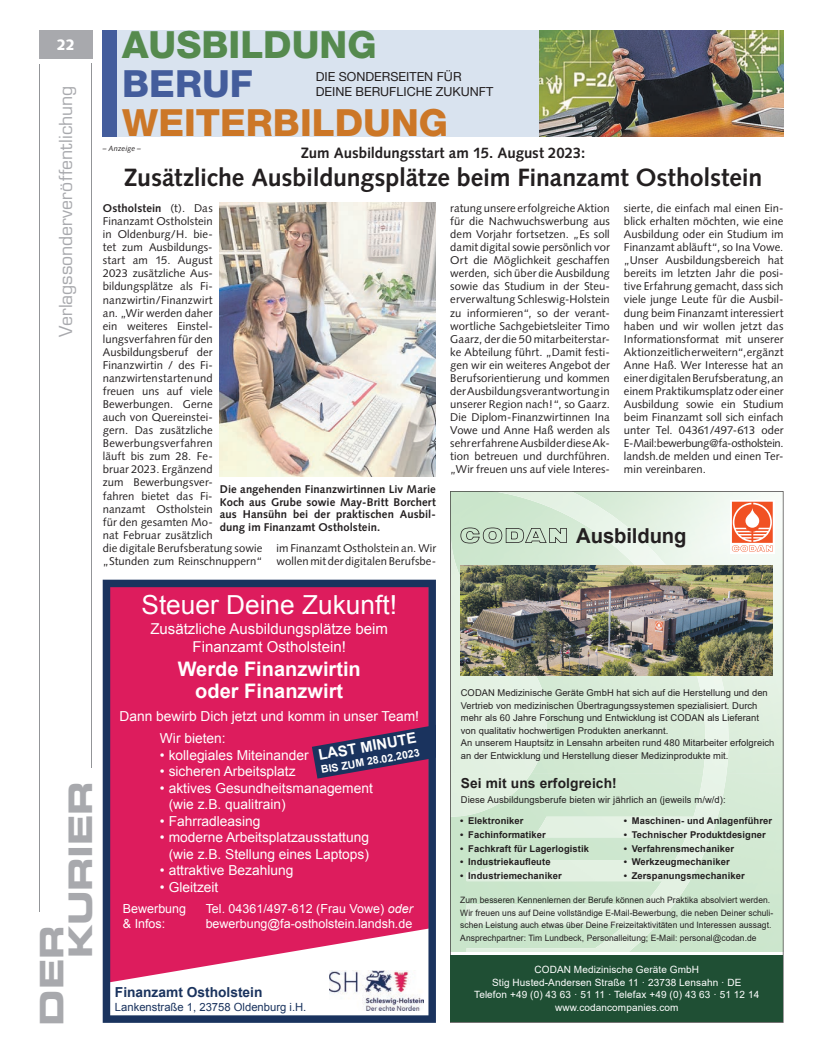
<style>
.page{position:relative;width:819px;height:1053px;background:#fff}
.page>*{position:absolute;margin:0;border:0;box-sizing:border-box;transform-origin:0 0}
.t1{font:800 37.5px/38.8px "Helvetica Neue";color:#cc7727}
.t2{font:32.5px/28.9px "Eurostile LT Std Bold Ex 2";letter-spacing:-.01em;color:#a8a9ad}
.t3{font:26.25px "Arial";color:#fff}
.t4{font:700 25px "Syntax LT Std";letter-spacing:-.005em;color:#231f20}
.t5{font:700 20.62px "Arial";letter-spacing:-.005em;color:#231f20}
.t6{font:700 20px/22.5px "Arial";color:#fff;text-align:center}
.t7{font:17.5px "Eurostile LT Std";color:#a8a9ad}
.t8{font:15px/18px "Arial";color:#fff;text-align:center}
.t9{font:700 15px "Syntax LT Std";letter-spacing:-.005em;color:#231f20}
.t10{font:900 15px "Syntax LT Std";color:#fff}
.t11{font:700 14.75px "Arial";color:#fff}
.t12{font:13.75px/16.5px "Arial";color:#fff}
.t13{font:700 13.75px "Arial";letter-spacing:.01em;color:#231f20}
.t14{font:700 13.75px "Arial";color:#1a335e}
.t15{font:12.5px/15px "Arial";color:#fff}
.t16{font:12.5px/15px "Helvetica Neue";color:#231f20}
.t17{font:11.25px/13px "Syntax";letter-spacing:.005em;color:#231f20}
.t18{font:700 11.25px/12.5px "Syntax LT Std";letter-spacing:.01em;color:#231f20;text-align:justify}
.t19{font:11.25px "Arial";color:#1a335e}
.t20{font:700 10.62px "Arial";color:#fff}
.t21{font:10px/12.5px "Arial";letter-spacing:.01em;color:#fff;text-align:center}
.t22{font:9.38px/12.5px "Arial";letter-spacing:.005em;color:#231f20}
.t23{font:700 9.38px "Arial";letter-spacing:.01em;color:#231f20}
.t24{font:8.75px/12.5px "Arial";letter-spacing:.005em;color:#231f20}
.t25{font:italic 7.5px "Syntax LT Std";letter-spacing:.01em;color:#231f20}
.s1{color:#558a4e}
.s2{color:#445d9c}
.s3{font-weight:700}
.s4{font-style:italic}
</style>
<div class="page">
<hr style="left:39px;top:64px;width:1px;height:847px;background:#939598">
<hr style="left:92px;top:64px;width:1px;height:703px;background:#939598">
<div style="left:39px;top:30px;width:53px;height:29px;background:#a8a9ad"></div>
<img style="left:450px;top:491px;width:333px;height:531px">
<div style="left:451px;top:955px;width:331px;height:67px;background:#1f4f34"></div>
<div style="left:103px;top:30px;width:680px;height:106px;background:#d9e3ef"></div>
<div style="left:103px;top:30px;width:14px;height:106px;background:#445d9c"></div>
<img style="left:539px;top:30px;width:244px;height:106px">
<img style="left:220px;top:202px;width:216px;height:275px">
<svg style="left:103px;top:579px;width:333px;height:443px;background:#d1376f"></svg>
<img style="left:329px;top:970px;width:94px;height:40px">
<svg style="left:312px;top:725px;width:124px;height:53px;background:#622a5d"></svg>
<p class="t10" style="left:56px;top:36px;width:20px">22</p>
<p class="t7" style="left:55px;top:337px;width:252px;rotate:-90deg">Verlagssonderveröffentlichung</p>
<p class="t1" style="left:122px;top:25px;width:327px"><span class="s1">AUSBILDUNG<br></span><span class="s2">BERUF<br></span>WEITERBILDUNG</p>
<p class="t16" style="left:315px;top:69px;width:179px">DIE SONDERSEITEN FÜR<br>DEINE BERUFLICHE ZUKUNFT</p>
<p class="t25" style="left:103px;top:144px;width:40px">– Anzeige –</p>
<p class="t9" style="left:301px;top:145px;width:286px">Zum Ausbildungsstart am 15. August 2023:</p>
<p class="t4" style="left:124px;top:163px;width:640px">Zusätzliche Ausbildungsplätze beim Finanzamt Ostholstein</p>
<p class="t17" style="left:103px;top:202px;width:161px"><span class="s3">Ostholstein</span> (t). Das<br>Finanzamt Ostholstein<br>in Oldenburg/H. bie-<br>tet zum Ausbildungs-<br>start am 15. August<br>2023 zusätzliche Aus&shy;bildungsplätze als Fi&shy;nanzwirtin/Finanzwirt<br>an. „Wir werden daher<br>ein weiteres Einstel&shy;lungsverfahren für den<br>Ausbildungsberuf der<br>Finanzwirtin / des Fi&shy;nanzwirten starten und<br>freuen uns auf viele<br>Bewerbungen. Gerne<br>auch von Quereinstei-<br>gern. Das zusätzliche<br>Bewerbungsverfahren<br>läuft bis zum 28. Fe-<br>bruar 2023. Ergänzend<br>zum Bewerbungsver-<br>fahren bietet das Fi-<br>nanzamt Ostholstein<br>für den gesamten Mo-<br>nat Februar zusätzlich<br>die digitale Berufsberatung sowie „Stunden zum Reinschnuppern“</p>
<p class="t17" style="left:450px;top:202px;width:161px;text-align:justify">ratung unsere erfolgreiche Aktion für die Nachwuchswerbung aus dem Vorjahr fortsetzen. „Es soll damit digital sowie persönlich vor Ort die Möglichkeit geschaffen werden, sich über die Ausbildung sowie das Studium in der Steu&shy;erverwaltung Schleswig-Holstein zu informieren“, so der verant&shy;wortliche Sachgebietsleiter Timo Gaarz, der die 50 mitarbeiterstar&shy;ke Abteilung führt. „Damit festi&shy;gen wir ein weiteres Angebot der Berufsorientierung und kommen der Ausbildungsverantwortung in unserer Region nach!“, so Gaarz.<br>Die Diplom-Finanzwirtinnen Ina Vowe und Anne Haß werden als sehr erfahrene Ausbilder diese Ak&shy;tion betreuen und durchführen. „Wir freuen uns auf viele Interes-</p>
<p class="t17" style="left:624px;top:201px;width:161px;text-align:justify">sierte, die einfach mal einen Ein&shy;blick erhalten möchten, wie eine Ausbildung oder ein Studium im Finanzamt abläuft“, so Ina Vowe. „Unser Ausbildungsbereich hat bereits im letzten Jahr die posi&shy;tive Erfahrung gemacht, dass sich viele junge Leute für die Ausbil&shy;dung beim Finanzamt interessiert haben und wir wollen jetzt das Informationsformat mit unserer Aktion zeitlich erweitern“, ergänzt Anne Haß. Wer Interesse hat an einer digitalen Berufsberatung, an einem Praktikumsplatz oder einer Ausbildung sowie ein Studium beim Finanzamt soll sich einfach unter Tel. 04361/497-613 oder E-Mail: bewerbung@fa-ostholstein. landsh.de melden und einen Ter&shy;min vereinbaren.</p>
<p class="t18" style="left:220px;top:483px;width:217px">Die angehenden Finanzwirtinnen Liv Marie Koch aus Grube sowie May-Britt Borchert aus Hansühn bei der praktischen Ausbil&shy;dung im Finanzamt Ostholstein.</p>
<p class="t5" style="left:576px;top:521px;width:112px">Ausbildung</p>
<p class="t17" style="left:276px;top:541px;width:161px">im Finanzamt Ostholstein an. Wir wollen mit der digitalen Berufsbe-</p>
<p class="t2" style="left:37px;top:958px;width:179px;text-indent:-67px;rotate:-90deg">DER<br>KURIER</p>
<p class="t3" style="left:141px;top:587px;width:257px">Steuer Deine Zukunft!</p>
<p class="t8" style="left:150px;top:620px;width:239px">Zusätzliche Ausbildungsplätze beim<br>Finanzamt Ostholstein!</p>
<p class="t6" style="left:178px;top:658px;width:185px">Werde Finanzwirtin oder Finanzwirt</p>
<p class="t12" style="left:160px;top:704px;width:260px;line-height:22.5px;text-indent:-40px">Dann bewirb Dich jetzt und komm in unser Team!<br>Wir bieten:</p>
<p class="t12" style="left:160px;top:746px;width:150px">• kollegiales Miteinander</p>
<p class="t12" style="left:160px;top:763px;width:137px">• sicheren Arbeitsplatz</p>
<p class="t12" style="left:169px;top:779px;width:206px;text-indent:-9px">• aktives Gesundheitsmanagement (wie z.B. qualitrain)</p>
<p class="t12" style="left:160px;top:812px;width:102px">• Fahrradleasing</p>
<p class="t12" style="left:160px;top:829px;width:210px;text-align:right">• moderne Arbeitsplatzausstattung (wie z.B. Stellung eines Laptops)</p>
<p class="t12" style="left:160px;top:862px;width:135px">• attraktive Bezahlung</p>
<p class="t12" style="left:160px;top:878px;width:60px">• Gleitzeit</p>
<p class="t15" style="left:123px;top:901px;width:65px">Bewerbung &amp; Infos:</p>
<p class="t15" style="left:206px;top:901px;width:209px">Tel. 04361/497-612 (Frau Vowe) <span class="s4">oder </span>bewerbung@fa-ostholstein.landsh.de</p>
<p class="t11" style="left:317px;top:745px;width:101px;rotate:-10deg">LAST MINUTE</p>
<p class="t20" style="left:320px;top:762px;width:101px;rotate:-10deg">BIS ZUM 28.02.2023</p>
<p class="t14" style="left:115px;top:983px;width:149px">Finanzamt Ostholstein</p>
<p class="t19" style="left:115px;top:999px;width:193px">Lankenstraße 1, 23758 Oldenburg i.H.</p>
<p class="t22" style="left:461px;top:686px;width:315px">CODAN Medizinische Geräte GmbH hat sich auf die Herstellung und den Vertrieb von medizinischen Übertragungssystemen spezialisiert. Durch mehr als 60 Jahre Forschung und Entwicklung ist CODAN als Lieferant von qualitativ hochwertigen Produkten anerkannt.<br>An unserem Hauptsitz in Lensahn arbeiten rund 480 Mitarbeiter erfolgreich an der Entwicklung und Herstellung dieser Medizinprodukte mit.</p>
<p class="t13" style="left:461px;top:773px;width:157px">Sei mit uns erfolgreich!</p>
<p class="t23" style="left:460px;top:814px;width:65px">• Elektroniker</p>
<p class="t23" style="left:460px;top:827px;width:87px">• Fachinformatiker</p>
<p class="t23" style="left:460px;top:841px;width:130px">• Fachkraft für Lagerlogistik</p>
<p class="t23" style="left:460px;top:855px;width:92px">• Industriekaufleute</p>
<p class="t23" style="left:460px;top:869px;width:103px">• Industriemechaniker</p>
<p class="t22" style="left:461px;top:793px;width:266px">Diese Ausbildungsberufe bieten wir jährlich an (jeweils m/w/d):</p>
<p class="t23" style="left:623px;top:814px;width:150px">• Maschinen- und Anlagenführer</p>
<p class="t23" style="left:623px;top:827px;width:144px">• Technischer Produktdesigner</p>
<p class="t23" style="left:623px;top:841px;width:112px">• Verfahrensmechaniker</p>
<p class="t23" style="left:623px;top:855px;width:107px">• Werkzeugmechaniker</p>
<p class="t23" style="left:623px;top:869px;width:122px">• Zerspanungsmechaniker</p>
<p class="t24" style="left:460px;top:893px;width:314px">Zum besseren Kennenlernen der Berufe können auch Praktika absolviert werden.<br>Wir freuen uns auf Deine vollständige E-Mail-Bewerbung, die neben Deiner schuli&shy;schen Leistung auch etwas über Deine Freizeitaktivitäten und Interessen aussagt.<br>Ansprechpartner: Tim Lundbeck, Personalleitung; E-Mail: personal@codan.de</p>
<p class="t21" style="left:474px;top:963px;width:286px">CODAN Medizinische Geräte GmbH<br>Stig Husted-Andersen Straße 11 · 23738 Lensahn · DE<br>Telefon +49 (0) 43 63 · 51 11 · Telefax +49 (0) 43 63 · 51 12 14 www.codancompanies.com</p>
</div>
